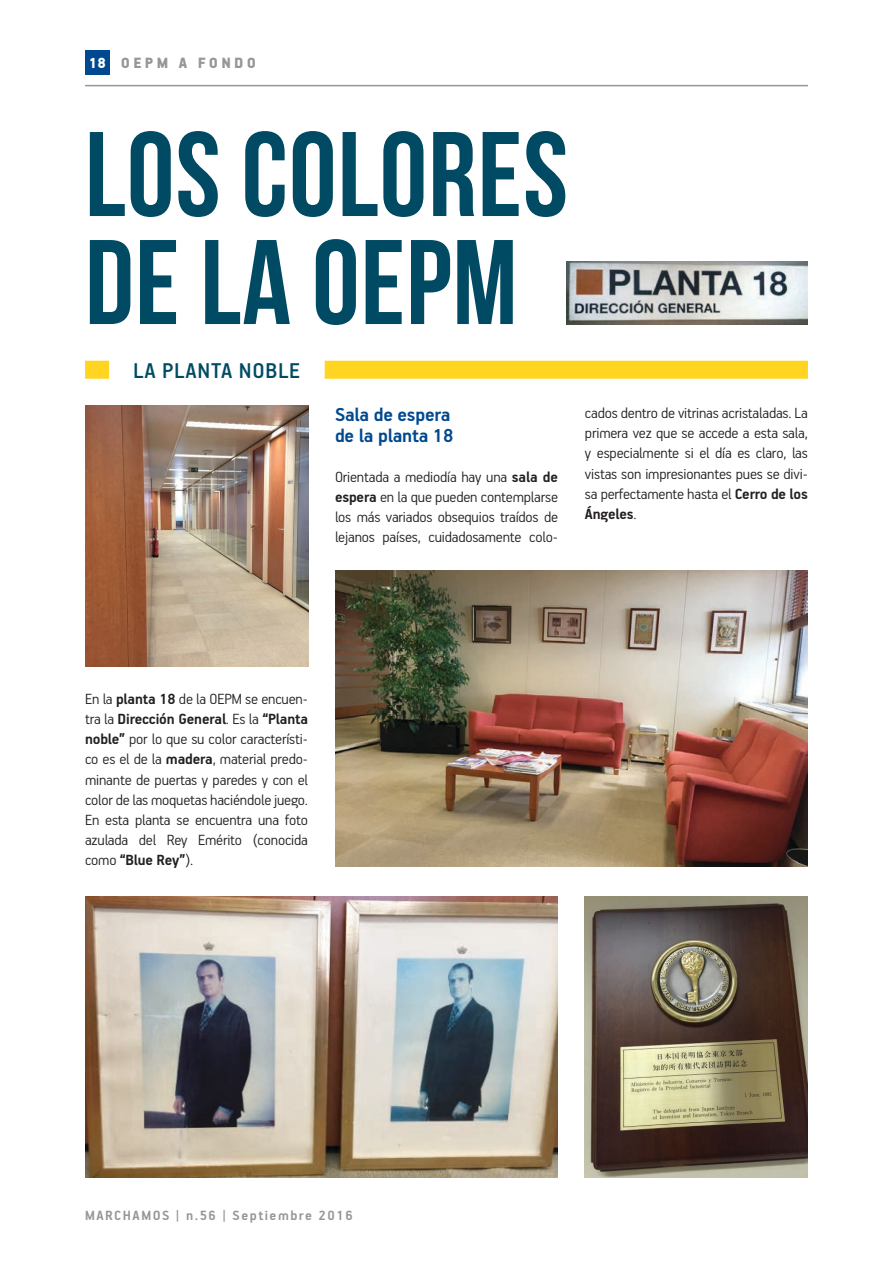
<style>
.page{position:relative;width:893px;height:1263px;background:#fff}
.page>*{position:absolute;margin:0;border:0;box-sizing:border-box;transform-origin:0 0}
.t1{font:120px/108px "Bebas Neue";color:#004b63}
.t2{font:500 24px "PF Handbook Pro";letter-spacing:.03em;color:#004b63}
.t3{font:700 21px/20.1px "PF Handbook Pro";letter-spacing:-.01em;color:#004990}
.t4{font:300 16.5px/20.1px "PF Handbook Pro";letter-spacing:-.01em;color:#231f20;text-align:justify}
.t5{font:900 16.5px "PF Handbook Pro";letter-spacing:.2em;color:#949698}
.t6{font:700 15px "PF Handbook Pro";letter-spacing:.1em;color:#949698}
.s1{color:#fff}
.s2{font-weight:700}
</style>
<div class="page">
<hr style="left:85px;top:85px;width:723px;height:1px;background:#949698">
<div style="left:85px;top:50px;width:25px;height:25px;background:#004990"></div>
<div style="left:85px;top:361px;width:24px;height:18px;background:#ffd521"></div>
<div style="left:325px;top:361px;width:483px;height:18px;background:#ffd521"></div>
<img style="left:567px;top:261px;width:241px;height:63px">
<img style="left:85px;top:406px;width:223px;height:260px">
<img style="left:85px;top:896px;width:473px;height:282px">
<img style="left:335px;top:571px;width:473px;height:295px">
<img style="left:585px;top:896px;width:222px;height:282px">
<p class="t5" style="left:89px;top:53px;width:169px"><span class="s1">18</span> OEPM A FONDO</p>
<h1 class="t1" style="left:85px;top:119px;width:278px">LOS COLORES<br>DELAOEPM</h1>
<h2 class="t2" style="left:133px;top:356px;width:65px">LA PLANTA</h2>
<h2 class="t2" style="left:239px;top:356px;width:61px">NOBLE</h2>
<p class="t3" style="left:335px;top:404px;width:120px">Sala de espera de la planta 18</p>
<p class="t4" style="left:335px;top:466px;width:224px">Orientada a mediodía hay una <span class="s2">sala de espera</span> en la que pueden contemplarse los más variados obsequios traídos de lejanos países, cuidadosamente colo-</p>
<p class="t4" style="left:585px;top:402px;width:224px">cados dentro de vitrinas acristaladas. La primera vez que se accede a esta sala, y especialmente si el día es claro, las vistas son impresionantes pues se divi&shy;sa perfectamente hasta el <span class="s2">Cerro de los Ángeles</span>.</p>
<p class="t4" style="left:85px;top:688px;width:224px">En la <span class="s2">planta 18</span> de la OEPM se encuen&shy;tra la <span class="s2">Dirección General</span>. Es la <span class="s2">“Planta noble”</span> por lo que su color característi&shy;co es el de la <span class="s2">madera</span>, material predo&shy;minante de puertas y paredes y con el color de las moquetas haciéndole juego.<br>En esta planta se encuentra una foto azulada del Rey Emérito (conocida como <span class="s2">“Blue Rey”</span>).</p>
<p class="t6" style="left:85px;top:1206px;width:269px">MARCHAMOS | n.56 | Septiembre 2016</p>
</div>
